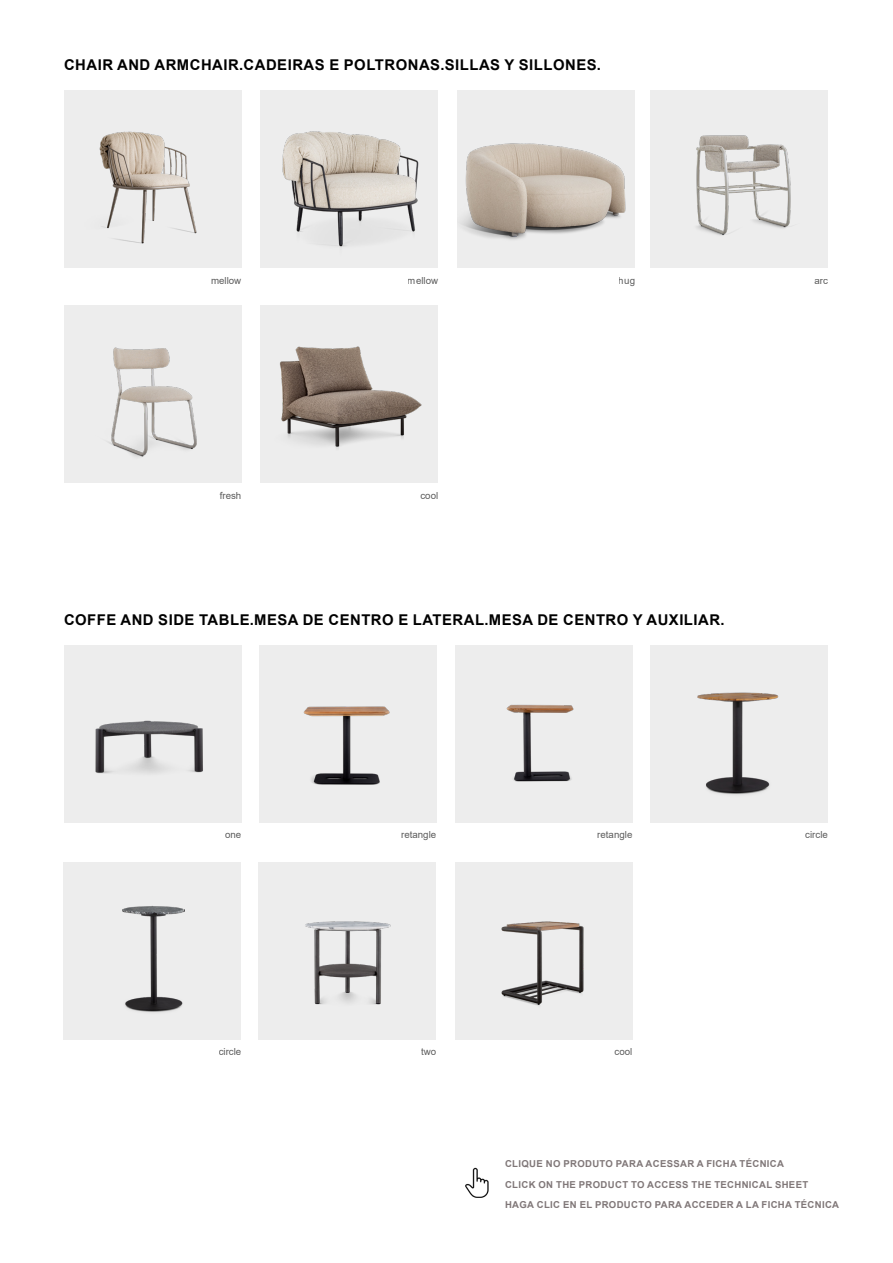
<style>
.page{position:relative;width:893px;height:1263px;background:#fff}
.page>*{position:absolute;margin:0;border:0;box-sizing:border-box;transform-origin:0 0}
.t1{font:700 14.85px "Arial";letter-spacing:.035em;color:#000}
.t2{font:9.75px "Arial";color:#000}
.t3{font:700 9.6px/20.9px "Arial";letter-spacing:.035em;color:#807778}
</style>
<div class="page">
<div style="left:64px;top:91px;width:177px;height:177px;background:#ededed"></div>
<img style="left:99px;top:131px;width:98px;height:113px">
<div style="left:64px;top:645px;width:177px;height:178px;background:#ededed"></div>
<img style="left:95px;top:720px;width:108px;height:54px">
<div style="left:650px;top:91px;width:178px;height:177px;background:#ededed"></div>
<img style="left:696px;top:135px;width:95px;height:101px">
<img style="left:457px;top:91px;width:178px;height:175px">
<img style="left:261px;top:91px;width:177px;height:174px">
<div style="left:64px;top:305px;width:177px;height:178px;background:#ededed"></div>
<img style="left:108px;top:347px;width:89px;height:110px">
<div style="left:261px;top:305px;width:177px;height:178px;background:#ededed"></div>
<img style="left:280px;top:346px;width:142px;height:103px">
<div style="left:259px;top:645px;width:178px;height:178px;background:#ededed"></div>
<img style="left:303px;top:706px;width:87px;height:79px">
<div style="left:455px;top:645px;width:177px;height:178px;background:#ededed"></div>
<img style="left:506px;top:704px;width:68px;height:78px">
<img style="left:650px;top:645px;width:178px;height:178px">
<div style="left:63px;top:862px;width:178px;height:176px;background:#ededed"></div>
<div style="left:259px;top:862px;width:177px;height:178px;background:#ededed"></div>
<img style="left:305px;top:921px;width:86px;height:84px">
<div style="left:455px;top:862px;width:177px;height:178px;background:#ededed"></div>
<img style="left:501px;top:921px;width:83px;height:85px">
<img style="left:465px;top:1167px;width:24px;height:31px">
<h1 class="t1" style="left:64px;top:54px;width:539px">CHAIR AND ARMCHAIR.CADEIRAS E POLTRONAS.SILLAS Y SILLONES.</h1>
<p class="t2" style="left:211px;top:274px;width:32px">mellow</p>
<p class="t2" style="left:408px;top:274px;width:32px">mellow</p>
<p class="t2" style="left:619px;top:274px;width:18px">hug</p>
<p class="t2" style="left:814px;top:274px;width:15px">arc</p>
<p class="t2" style="left:220px;top:489px;width:23px">fresh</p>
<p class="t2" style="left:420px;top:489px;width:19px">cool</p>
<h1 class="t1" style="left:64px;top:609px;width:662px">COFFE AND SIDE TABLE.MESA DE CENTRO E LATERAL.MESA DE CENTRO Y AUXILIAR.</h1>
<p class="t2" style="left:225px;top:828px;width:18px">one</p>
<p class="t2" style="left:219px;top:1045px;width:24px">circle</p>
<p class="t2" style="left:401px;top:828px;width:37px">retangle</p>
<p class="t2" style="left:597px;top:828px;width:37px">retangle</p>
<p class="t2" style="left:805px;top:828px;width:24px">circle</p>
<p class="t2" style="left:421px;top:1045px;width:17px">two</p>
<p class="t2" style="left:615px;top:1045px;width:19px">cool</p>
<p class="t3" style="left:505px;top:1153px;width:336px">CLIQUE NO PRODUTO PARA ACESSAR A FICHA TÉCNICA<br>CLICK ON THE PRODUCT TO ACCESS THE TECHNICAL SHEET<br>HAGA CLIC EN EL PRODUCTO PARA ACCEDER A LA FICHA TÉCNICA</p>
</div>
